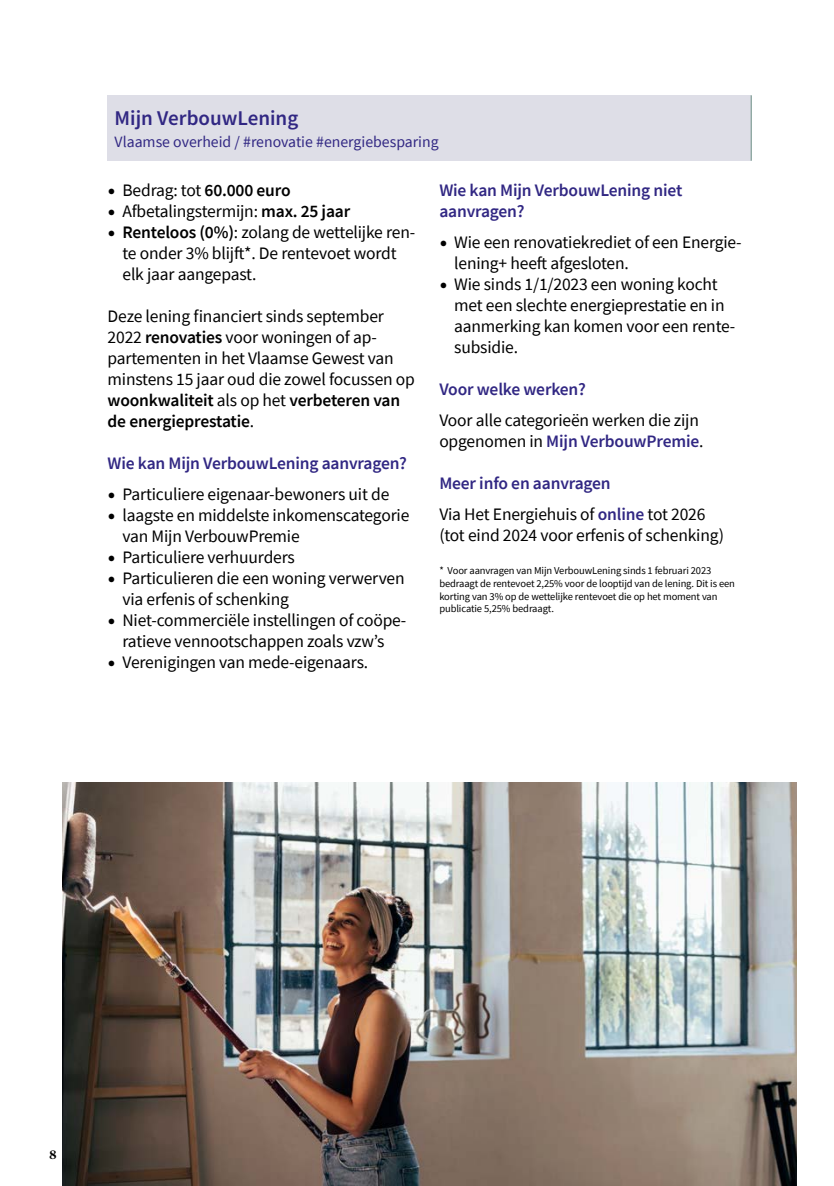
<style>
.page{position:relative;width:834px;height:1186px;background:#fff}
.page>*{position:absolute;margin:0;border:0;box-sizing:border-box;transform-origin:0 0}
.t1{font:600 21px "Source Sans Pro";color:#312783}
.t2{font:17.5px/21px "Source Sans Pro";letter-spacing:-.01em;color:#000}
.t3{font:600 17.5px/21px "Source Sans Pro";letter-spacing:-.01em;color:#312783}
.t4{font:15.75px "Source Sans Pro";color:#312783}
.t5{font:700 12.25px "Publico Headline";color:#000}
.t6{font:10.5px/12.6px "Source Sans Pro";letter-spacing:-.01em;color:#000}
.s1{font-family:"Minion Pro";font-size:21px}
.s2{font-weight:600}
.s3{font-weight:600;color:#312783}
</style>
<div class="page">
<div style="left:108px;top:95px;width:643px;height:66px;background:#dedee7"></div>
<hr style="left:750px;top:95px;width:1px;height:66px;background:#678a81">
<img style="left:62px;top:782px;width:734px;height:404px">
<p class="t1" style="left:115px;top:104px;width:185px">Mijn VerbouwLening</p>
<p class="t4" style="left:115px;top:132px;width:325px">Vlaamse overheid / #renovatie #energiebesparing</p>
<p class="t2" style="left:108px;top:180px;width:184px"><span class="s1">•</span> Bedrag: tot <span class="s2">60.000 euro</span></p>
<p class="t2" style="left:108px;top:201px;width:244px"><span class="s1">•</span> Afbetalingstermijn: <span class="s2">max. 25 jaar</span></p>
<p class="t2" style="left:122px;top:222px;width:294px;text-indent:-15px"><span class="s1">•</span> <span class="s2">Renteloos (0%)</span>: zolang de wettelijke ren&shy;te onder 3% blijft*. De rentevoet wordt elk jaar aangepast.</p>
<p class="t2" style="left:108px;top:306px;width:309px">Deze lening financiert sinds september 2022 <span class="s2">renovaties</span> voor woningen of ap&shy;partementen in het Vlaamse Gewest van minstens 15 jaar oud die zowel focussen op <span class="s2">woonkwaliteit</span> als op het <span class="s2">verbeteren van de energieprestatie</span>.</p>
<p class="t3" style="left:108px;top:452px;width:301px">Wie kan Mijn VerbouwLening aanvragen?</p>
<p class="t2" style="left:108px;top:483px;width:283px"><span class="s1">•</span> Particuliere eigenaar-bewoners uit de</p>
<p class="t2" style="left:122px;top:504px;width:288px;text-indent:-15px"><span class="s1">•</span> laagste en middelste inkomenscategorie van Mijn VerbouwPremie</p>
<p class="t2" style="left:108px;top:546px;width:189px"><span class="s1">•</span> Particuliere verhuurders</p>
<p class="t2" style="left:122px;top:567px;width:283px;text-indent:-15px"><span class="s1">•</span> Particulieren die een woning verwerven via erfenis of schenking</p>
<p class="t2" style="left:108px;top:609px;width:300px;text-align:center"><span class="s1">•</span> Niet-commerciële instellingen of coöpe&shy;ratieve vennootschappen zoals vzw’s</p>
<p class="t2" style="left:108px;top:651px;width:262px"><span class="s1">•</span> Verenigingen van mede-eigenaars.</p>
<p class="t3" style="left:439px;top:179px;width:244px">Wie kan Mijn VerbouwLening niet aanvragen?</p>
<p class="t2" style="left:454px;top:231px;width:289px;text-indent:-15px"><span class="s1">•</span> Wie een renovatiekrediet of een Energie&shy;lening+ heeft afgesloten.</p>
<p class="t2" style="left:454px;top:273px;width:282px;text-indent:-15px"><span class="s1">•</span> Wie sinds 1/1/2023 een woning kocht met een slechte energieprestatie en in aanmerking kan komen voor een rente&shy;subsidie.</p>
<p class="t3" style="left:439px;top:378px;width:148px">Voor welke werken?</p>
<p class="t2" style="left:439px;top:409px;width:265px">Voor alle categorieën werken die zijn opgenomen in <span class="s3">Mijn VerbouwPremie</span>.</p>
<p class="t2" style="left:439px;top:467px;width:267px;line-height:31px"><span class="s3">Meer info en aanvragen<br></span>Via Het Energiehuis of <span class="s3">online</span> tot 2026</p>
<p class="t2" style="left:439px;top:524px;width:286px">(tot eind 2024 voor erfenis of schenking)</p>
<p class="t6" style="left:439px;top:564px;width:297px">* Voor aanvragen van Mijn VerbouwLening sinds 1 februari 2023 bedraagt de rentevoet 2,25% voor de looptijd van de lening. Dit is een korting van 3% op de wettelijke rentevoet die op het moment van publicatie 5,25% bedraagt.</p>
<p class="t5" style="left:50px;top:1145px;width:8px">8</p>
</div>
